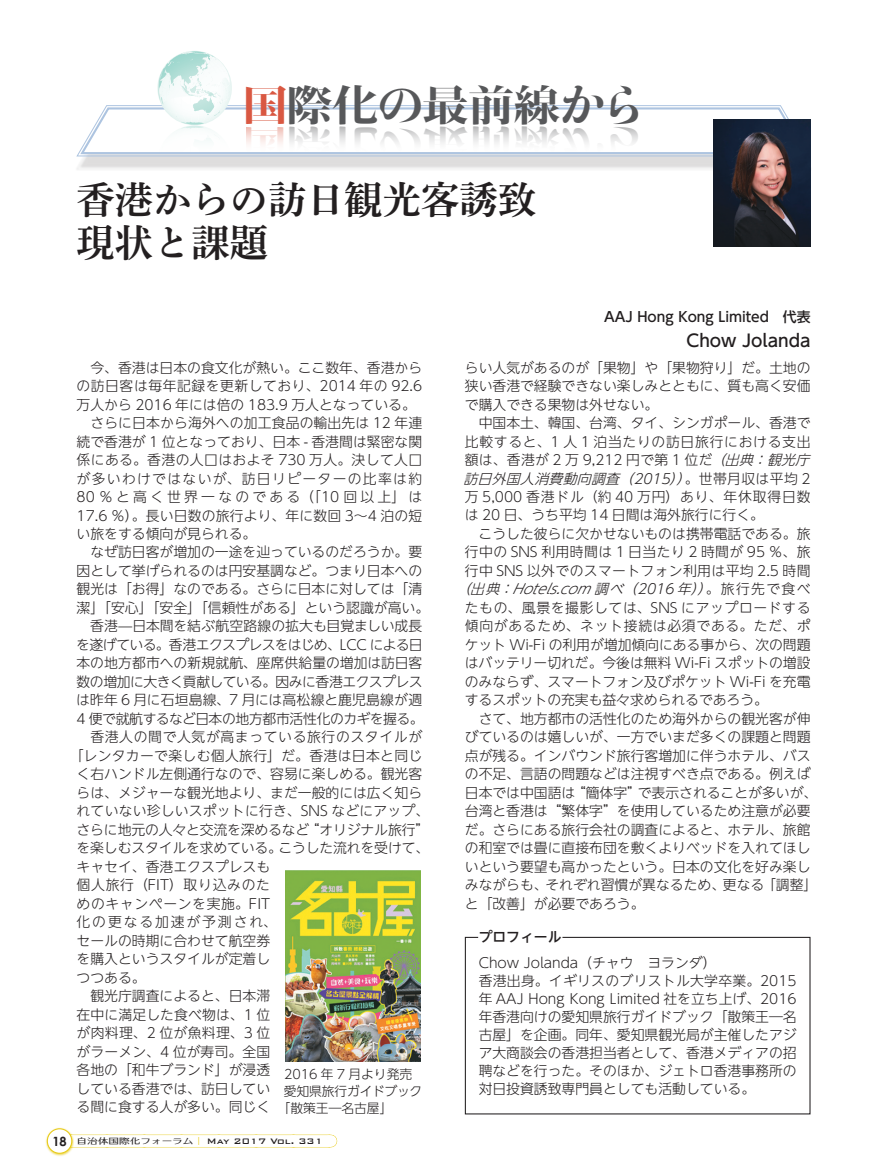
<style>
.page{position:relative;width:885px;height:1174px;background:#fff}
.page>*{position:absolute;margin:0;border:0;box-sizing:border-box;transform-origin:0 0}
.t1{font:800 42.45px "Kocho Std";letter-spacing:-.04em;color:#57585a;scale:1.1 1}
.t2{font:38.25px/42.5px "Shuei Min Pr 6 B";color:#231f20}
.t3{font:500 16.95px "UD Shin Go NT Pro";color:#231f20}
.t4{font:300 13.8px/18.1px "UD Shin Go NT Pro";color:#231f20;text-align:justify}
.t5{font:300 13.8px/18.5px "UD Shin Go NT Pro";letter-spacing:.025em;color:#231f20}
.t6{font:300 13.8px "UD Shin Go NT Pro";letter-spacing:.045em;color:#231f20}
.t7{font:300 13.8px "UD Shin Go NT Pro";letter-spacing:.03em;color:#231f20}
.t8{font:300 13.8px "UD Shin Go NT Pro";letter-spacing:.05em;color:#231f20}
.t9{font:italic 300 13.8px "UD Shin Go NT Pro";color:#231f20}
.t10{font:300 13.8px "UD Shin Go NT Pro";letter-spacing:.04em;color:#231f20}
.t11{font:300 13.8px "UD Shin Go NT Pro";letter-spacing:-.045em;color:#231f20}
.t12{font:500 13.8px "UD Shin Go NT Pro";color:#231f20}
.t13{font:300 13.8px "UD Shin Go NT Pro";letter-spacing:-.035em;color:#231f20}
.t14{font:300 13.8px "UD Shin Go NT Pro";letter-spacing:-.03em;color:#231f20}
.t15{font:300 13.8px "UD Shin Go NT Pro";letter-spacing:.095em;color:#231f20}
.t16{font:300 13.8px "UD Shin Go NT Pro";letter-spacing:.23em;color:#231f20}
.t17{font:300 13.8px "UD Shin Go NT Pro";letter-spacing:.135em;color:#231f20}
.t18{font:300 12.75px "UD Shin Go Pr 6";color:#231f20}
.t19{font:500 10.65px "Bank Gothic BT";color:#231f20}
.s1{color:#d95842}
.s2{font-family:"Century Gothic";font-weight:700;font-size:12.75px}
.s3{font-family:"UD Typos 510 Std";font-weight:400;font-size:7.95px}
.s4{font-family:"UD Typos 510 Std";font-weight:400;font-size:7.95px;color:#e8cb19}
.s5{font-style:italic}
.s6{font-style:normal}
</style>
<div class="page">
<svg style="left:464px;top:936px;width:347px;height:179px"></svg>
<img style="left:286px;top:871px;width:134px;height:190px">
<div style="left:75px;top:116px;width:737px;height:55px;background:#231f20;opacity:.15"></div>
<img style="left:713px;top:166px;width:97px;height:81px">
<svg style="left:107px;top:1134px;width:204px;height:2px"></svg>
<div style="left:45px;top:1127px;width:29px;height:29px;background:#e8cb19;opacity:.75"></div>
<div style="left:47px;top:1128px;width:25px;height:25px;background:#fff;border-radius:50%"></div>
<div style="left:47px;top:1128px;width:25px;height:25px;border:1px solid #e8cb19;border-radius:50%"></div>
<svg style="left:76px;top:51px;width:735px;height:115px"></svg>
<h1 class="t1" style="left:242px;top:71px;width:370px"><span class="s1">国国</span>際化の最前線から</h1>
<h2 class="t2" style="left:77px;top:180px;width:499px">香港からの訪日観光客誘致　現状と課題</h2>
<p class="t12" style="left:604px;top:305px;width:208px">AAJ Hong Kong Limited　代表</p>
<p class="t3" style="left:686px;top:327px;width:125px">Chow Jolanda</p>
<p class="t4" style="left:90px;top:358px;width:333px">今、香港は日本の食文化が熱い。ここ数年、香港から</p>
<p class="t10" style="left:77px;top:375px;width:347px">の訪日客は毎年記録を更新しており、2014 年の 92.6</p>
<p class="t4" style="left:77px;top:395px;width:341px">万人から 2016 年には倍の 183.9 万人となっている。</p>
<p class="t4" style="left:90px;top:413px;width:333px">さらに日本から海外への加工食品の輸出先は 12 年連</p>
<p class="t4" style="left:77px;top:432px;width:347px">続で香港が 1 位となっており、日本 - 香港間は緊密な関</p>
<p class="t7" style="left:77px;top:448px;width:347px">係にある。香港の人口はおよそ 730 万人。決して人口</p>
<p class="t15" style="left:77px;top:467px;width:347px">が多いわけではないが、訪日リピーターの比率は約</p>
<p class="t16" style="left:77px;top:485px;width:347px">80％と高く世界一なのである（「10回以上」は</p>
<p class="t4" style="left:77px;top:506px;width:347px">17.6 ％）。長い日数の旅行より、年に数回 3～4 泊の短</p>
<p class="t4" style="left:77px;top:524px;width:181px">い旅をする傾向が見られる。</p>
<p class="t4" style="left:90px;top:542px;width:333px">なぜ訪日客が増加の一途を辿っているのだろうか。要</p>
<p class="t4" style="left:77px;top:561px;width:347px">因として挙げられるのは円安基調など。つまり日本への</p>
<p class="t4" style="left:77px;top:579px;width:347px">観光は「お得」なのである。さらに日本に対しては「清</p>
<p class="t4" style="left:77px;top:598px;width:354px">潔」「安心」「安全」「信頼性がある」という認識が高い。</p>
<p class="t4" style="left:90px;top:616px;width:333px">香港—日本間を結ぶ航空路線の拡大も目覚ましい成長</p>
<p class="t11" style="left:76px;top:633px;width:348px">を遂げている。香港エクスプレスをはじめ、LCC による日</p>
<p class="t4" style="left:76px;top:653px;width:347px">本の地方都市への新規就航、座席供給量の増加は訪日客</p>
<p class="t13" style="left:76px;top:670px;width:347px">数の増加に大きく貢献している。因みに香港エクスプレス</p>
<p class="t4" style="left:76px;top:690px;width:347px">は昨年 6 月に石垣島線、7 月には高松線と鹿児島線が週</p>
<p class="t14" style="left:76px;top:707px;width:348px">4 便で就航するなど日本の地方都市活性化のカギを握る。</p>
<p class="t6" style="left:90px;top:726px;width:333px">香港人の間で人気が高まっている旅行のスタイルが</p>
<p class="t5" style="left:70px;top:746px;width:354px">「レンタカーで楽しむ個人旅行」だ。香港は日本と同じ</p>
<p class="t4" style="left:77px;top:764px;width:347px">く右ハンドル左側通行なので、容易に楽しめる。観光客</p>
<p class="t4" style="left:77px;top:783px;width:347px">らは、メジャーな観光地より、まだ一般的には広く知ら</p>
<p class="t4" style="left:77px;top:801px;width:354px">れていない珍しいスポットに行き、SNS などにアップ、</p>
<p class="t4" style="left:77px;top:820px;width:354px">さらに地元の人々と交流を深めるなど“オリジナル旅行”</p>
<p class="t4" style="left:77px;top:838px;width:354px">を楽しむスタイルを求めている。こうした流れを受けて、</p>
<p class="t4" style="left:77px;top:857px;width:195px">キャセイ、香港エクスプレスも</p>
<p class="t8" style="left:77px;top:873px;width:195px">個人旅行（FIT）取り込みのた</p>
<p class="t6" style="left:77px;top:892px;width:195px">めのキャンペーンを実施。FIT</p>
<p class="t17" style="left:77px;top:910px;width:202px">化の更なる加速が予測され、</p>
<p class="t4" style="left:77px;top:930px;width:195px">セールの時期に合わせて航空券</p>
<p class="t4" style="left:77px;top:949px;width:195px">を購入というスタイルが定着し</p>
<p class="t4" style="left:77px;top:967px;width:71px">つつある。</p>
<p class="t4" style="left:90px;top:986px;width:181px">観光庁調査によると、日本滞</p>
<p class="t4" style="left:77px;top:1004px;width:195px">在中に満足した食べ物は、1 位</p>
<p class="t5" style="left:77px;top:1023px;width:195px">が肉料理、2 位が魚料理、3 位</p>
<p class="t4" style="left:77px;top:1041px;width:195px">がラーメン、4 位が寿司。全国</p>
<p class="t4" style="left:77px;top:1060px;width:195px">各地の「和牛ブランド」が浸透</p>
<p class="t4" style="left:77px;top:1078px;width:195px">している香港では、訪日してい</p>
<p class="t4" style="left:77px;top:1097px;width:195px">る間に食する人が多い。同じく</p>
<p class="t18" style="left:284px;top:1063px;width:130px">2016 年 7 月より発売</p>
<p class="t18" style="left:284px;top:1080px;width:140px">愛知県旅行ガイドブック</p>
<p class="t18" style="left:277px;top:1097px;width:116px">「散策王―名古屋」</p>
<p class="t19" style="left:52px;top:1135px;width:272px"><span class="s2">18</span> <span class="s3">自治体国際化フォーラム</span><span class="s4">｜</span> May 2017 Vol. 331</p>
<p class="t4" style="left:465px;top:358px;width:347px">らい人気があるのが「果物」や「果物狩り」だ。土地の狭い香港で経験できない楽しみとともに、質も高く安価で購入できる果物は外せない。</p>
<p class="t5" style="left:463px;top:413px;width:353px;text-indent:15px">中国本土、韓国、台湾、タイ、シンガポール、香港で比較すると、1 人 1 泊当たりの訪日旅行における支出額は、香港が 2 万 9,212 円で第 1 位だ<span class="s5">（出典：観光庁訪日外国人消費動向調査（</span>2 0 1 5<span class="s5">））</span>。世帯月収は平均 2万 5,000 香港ドル（約 40 万円）あり、年休取得日数は 20 日、うち平均 14 日間は海外旅行に行く。</p>
<p class="t4" style="left:478px;top:524px;width:333px">こうした彼らに欠かせないものは携帯電話である。旅</p>
<p class="t7" style="left:465px;top:541px;width:347px">行中の SNS 利用時間は 1 日当たり 2 時間が 95 ％、旅</p>
<p class="t5" style="left:465px;top:561px;width:347px">行中 SNS 以外でのスマートフォン利用は平均 2.5 時間</p>
<p class="t9" style="left:456px;top:578px;width:355px">（出典：Hotels.com 調べ（<span class="s6">20 1 6</span> 年））<span class="s6">。旅行先で食べ</span></p>
<p class="t6" style="left:465px;top:596px;width:347px">たもの、風景を撮影しては、SNS にアップロードする</p>
<p class="t8" style="left:465px;top:615px;width:347px">傾向があるため、ネット接続は必須である。ただ、ポ</p>
<p class="t4" style="left:465px;top:635px;width:347px">ケット Wi-Fi の利用が増加傾向にある事から、次の問題</p>
<p class="t4" style="left:464px;top:653px;width:347px">はバッテリー切れだ。今後は無料 Wi-Fi スポットの増設</p>
<p class="t4" style="left:465px;top:672px;width:347px">のみならず、スマートフォン及びポケット Wi-Fi を充電</p>
<p class="t4" style="left:465px;top:690px;width:304px">するスポットの充実も益々求められるであろう。</p>
<p class="t4" style="left:478px;top:709px;width:333px">さて、地方都市の活性化のため海外からの観光客が伸</p>
<p class="t4" style="left:465px;top:727px;width:347px">びているのは嬉しいが、一方でいまだ多くの課題と問題</p>
<p class="t4" style="left:465px;top:746px;width:347px">点が残る。インバウンド旅行客増加に伴うホテル、バス</p>
<p class="t4" style="left:465px;top:764px;width:347px">の不足、言語の問題などは注視すべき点である。例えば</p>
<p class="t4" style="left:465px;top:783px;width:354px">日本では中国語は“簡体字”で表示されることが多いが、</p>
<p class="t4" style="left:465px;top:801px;width:347px">台湾と香港は“繁体字”を使用しているため注意が必要</p>
<p class="t4" style="left:465px;top:820px;width:347px">だ。さらにある旅行会社の調査によると、ホテル、旅館</p>
<p class="t4" style="left:465px;top:838px;width:347px">の和室では畳に直接布団を敷くよりベッドを入れてほし</p>
<p class="t4" style="left:465px;top:856px;width:347px">いという要望も高かったという。日本の文化を好み楽し</p>
<p class="t4" style="left:465px;top:875px;width:354px">みながらも、それぞれ習慣が異なるため、更なる「調整」</p>
<p class="t4" style="left:465px;top:893px;width:181px">と「改善」が必要であろう。</p>
<p class="t12" style="left:478px;top:925px;width:84px">プロフィール</p>
<p class="t4" style="left:478px;top:953px;width:319px;text-align:left">Chow Jolanda（チャウ　ヨランダ）<br>香港出身。イギリスのブリストル大学卒業。2015年 AAJ Hong Kong Limited 社を立ち上げ、2016年香港向けの愛知県旅行ガイドブック「散策王―名古屋」を企画。同年、愛知県観光局が主催したアジア大商談会の香港担当者として、香港メディアの招聘などを行った。そのほか、ジェトロ香港事務所の対日投資誘致専門員としても活動している。</p>
</div>
